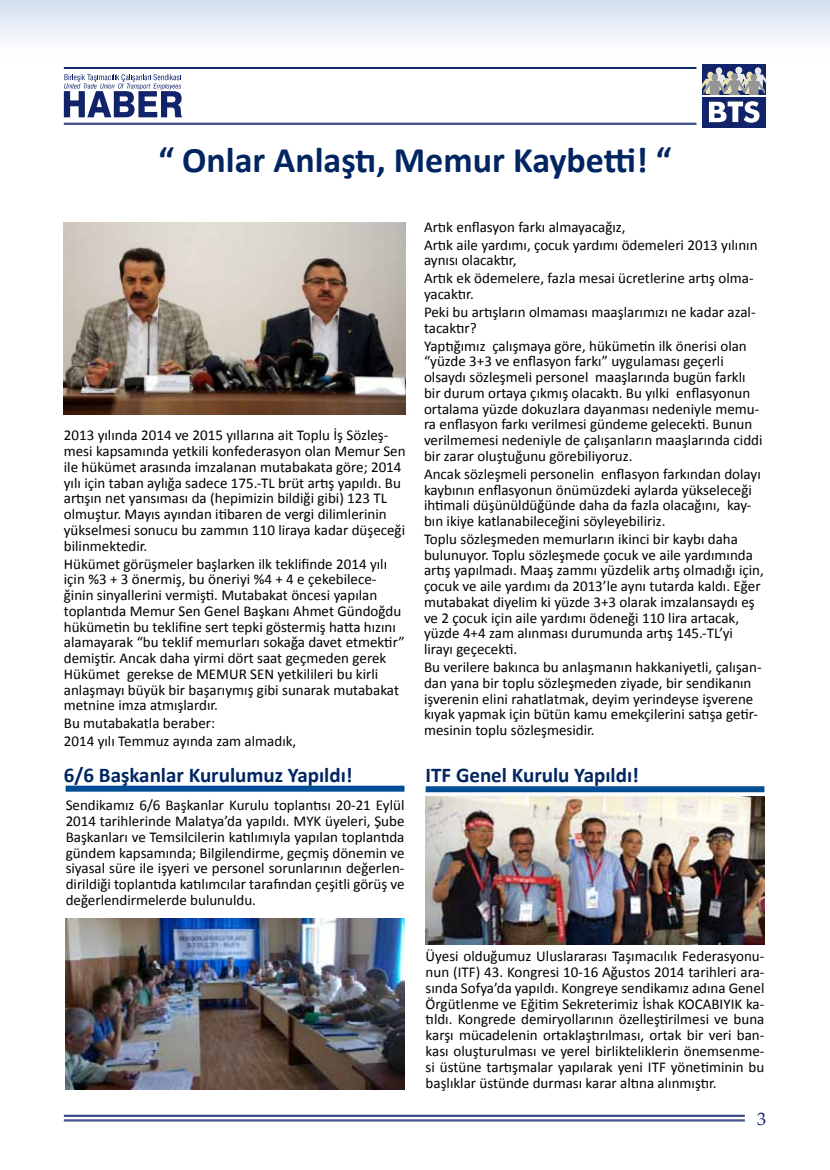
<style>
.page{position:relative;width:830px;height:1170px;background:#fff}
.page>*{position:absolute;margin:0;border:0;box-sizing:border-box;transform-origin:0 0}
.t1{font:700 36px "Calibri";color:#002561}
.t2{font:700 21px "Calibri";color:#002561}
.t3{font:18px "Palatino Linotype";color:#112369}
.t4{font:15px/15.8px "Calibri";color:#000}
</style>
<div class="page">
<hr style="left:64px;top:1119px;width:680px;height:1px;background:#112369">
<hr style="left:64px;top:1120px;width:680px;height:1px;background:#112369">
<hr style="left:64px;top:1114px;width:680px;height:1px;background:#112369">
<hr style="left:64px;top:1115px;width:680px;height:1px;background:#112369">
<hr style="left:64px;top:123px;width:632px;height:1px;background:#112369">
<hr style="left:64px;top:124px;width:632px;height:1px;background:#112369">
<hr style="left:64px;top:67px;width:632px;height:1px;background:#112369">
<hr style="left:64px;top:68px;width:632px;height:1px;background:#112369">
<div style="left:702px;top:97px;width:63px;height:31px;background:#112369"></div>
<div style="left:702px;top:64px;width:63px;height:31px;background:#112369"></div>
<svg style="left:702px;top:67px;width:63px;height:28px"></svg>
<svg style="left:709px;top:101px;width:50px;height:22px"></svg>
<svg style="left:64px;top:74px;width:118px;height:43px"></svg>
<div style="left:0;top:0;width:829px;height:57px;background:linear-gradient(to bottom,#d3dfef,#fff)"></div>
<div style="left:66px;top:785px;width:338px;height:6px;background:#004e96"></div>
<img style="left:65px;top:918px;width:339px;height:171px">
<div style="left:425px;top:786px;width:339px;height:6px;background:#004e96"></div>
<img style="left:425px;top:796px;width:339px;height:148px">
<img style="left:64px;top:223px;width:342px;height:191px">
<h1 class="t1" style="left:158px;top:137px;width:514px">“ Onlar Anlaştı, Memur Kaybetti! “</h1>
<p class="t4" style="left:64px;top:427px;width:343px">2013 yılında 2014 ve 2015 yıllarına ait Toplu İş Sözleş&shy;mesi kapsamında yetkili konfederasyon olan Memur Sen ile hükümet arasında imzalanan mutabakata göre; 2014 yılı için taban aylığa sadece 175.-TL brüt artış yapıldı. Bu artışın net yansıması da (hepimizin bildiği gibi) 123 TL olmuştur. Mayıs ayından itibaren de vergi dilimlerinin yükselmesi sonucu bu zammın 110 liraya kadar düşeceği bilinmektedir.</p>
<p class="t4" style="left:64px;top:555px;width:342px">Hükümet görüşmeler başlarken ilk teklifinde 2014 yılı için %3 + 3 önermiş, bu öneriyi %4 + 4 e çekebilece&shy;ğinin sinyallerini vermişti. Mutabakat öncesi yapılan toplantıda Memur Sen Genel Başkanı Ahmet Gündoğdu hükümetin bu teklifine sert tepki göstermiş hatta hızını alamayarak “bu teklif memurları sokağa davet etmektir” demiştir. Ancak daha yirmi dört saat geçmeden gerek Hükümet gerekse de MEMUR SEN yetkilileri bu kirli anlaşmayı büyük bir başarıymış gibi sunarak mutabakat metnine imza atmışlardır.</p>
<p class="t4" style="left:64px;top:714px;width:234px;line-height:17.9px">Bu mutabakatla beraber:<br>2014 yılı Temmuz ayında zam almadık,</p>
<h2 class="t2" style="left:64px;top:761px;width:290px">6/6 Başkanlar Kurulumuz Yapıldı!</h2>
<p class="t4" style="left:66px;top:797px;width:340px;text-align:justify">Sendikamız 6/6 Başkanlar Kurulu toplantısı 20-21 Eylül 2014 tarihlerinde Malatya’da yapıldı. MYK üyeleri, Şube Başkanları ve Temsilcilerin katılımıyla yapılan toplantıda gündem kapsamında; Bilgilendirme, geçmiş dönemin ve siyasal süre ile işyeri ve personel sorunlarının değerlen&shy;dirildiği toplantıda katılımcılar tarafından çeşitli görüş ve değerlendirmelerde bulunuldu.</p>
<p class="t4" style="left:424px;top:218px;width:335px;line-height:17.9px">Artık enflasyon farkı almayacağız,<br>Artık aile yardımı, çocuk yardımı ödemeleri 2013 yılının</p>
<p class="t4" style="left:424px;top:251px;width:331px;line-height:17.9px">aynısı olacaktır,<br>Artık ek ödemelere, fazla mesai ücretlerine artış olma-</p>
<p class="t4" style="left:424px;top:285px;width:333px;line-height:17.9px">yacaktır.<br>Peki bu artışların olmaması maaşlarımızı ne kadar azal-</p>
<p class="t4" style="left:424px;top:319px;width:324px;line-height:17.9px">tacaktır?<br>Yaptığımız çalışmaya göre, hükümetin ilk önerisi olan</p>
<p class="t4" style="left:424px;top:353px;width:340px">“yüzde 3+3 ve enflasyon farkı” uygulaması geçerli olsaydı sözleşmeli personel maaşlarında bugün farklı bir durum ortaya çıkmış olacaktı. Bu yılki enflasyonun ortalama yüzde dokuzlara dayanması nedeniyle memu&shy;ra enflasyon farkı verilmesi gündeme gelecekti. Bunun verilmemesi nedeniyle de çalışanların maaşlarında ciddi bir zarar oluştuğunu görebiliyoruz.</p>
<p class="t4" style="left:424px;top:466px;width:338px">Ancak sözleşmeli personelin enflasyon farkından dolayı kaybının enflasyonun önümüzdeki aylarda yükseleceği ihtimali düşünüldüğünde daha da fazla olacağını, kay&shy;bın ikiye katlanabileceğini söyleyebiliriz.</p>
<p class="t4" style="left:424px;top:531px;width:341px">Toplu sözleşmeden memurların ikinci bir kaybı daha bulunuyor. Toplu sözleşmede çocuk ve aile yardımında artış yapılmadı. Maaş zammı yüzdelik artış olmadığı için, çocuk ve aile yardımı da 2013’le aynı tutarda kaldı. Eğer mutabakat diyelim ki yüzde 3+3 olarak imzalansaydı eş ve 2 çocuk için aile yardımı ödeneği 110 lira artacak, yüzde 4+4 zam alınması durumunda artış 145.-TL’yi lirayı geçecekti.</p>
<p class="t4" style="left:424px;top:659px;width:339px">Bu verilere bakınca bu anlaşmanın hakkaniyetli, çalışan&shy;dan yana bir toplu sözleşmeden ziyade, bir sendikanın işverenin elini rahatlatmak, deyim yerindeyse işverene kıyak yapmak için bütün kamu emekçilerini satışa getir&shy;mesinin toplu sözleşmesidir.</p>
<h2 class="t2" style="left:425px;top:761px;width:215px">ITF Genel Kurulu Yapıldı!</h2>
<p class="t4" style="left:425px;top:948px;width:340px;text-align:justify">Üyesi olduğumuz Uluslararası Taşımacılık Federasyonu&shy;nun (ITF) 43. Kongresi 10-16 Ağustos 2014 tarihleri ara&shy;sında Sofya’da yapıldı. Kongreye sendikamız adına Genel Örgütlenme ve Eğitim Sekreterimiz İshak KOCABIYIK ka&shy;tıldı. Kongrede demiryollarının özelleştirilmesi ve buna karşı mücadelenin ortaklaştırılması, ortak bir veri ban&shy;kası oluşturulması ve yerel birlikteliklerin önemsenme&shy;si üstüne tartışmalar yapılarak yeni ITF yönetiminin bu başlıklar üstünde durması karar altına alınmıştır.</p>
<p class="t3" style="left:756px;top:1105px;width:10px">3</p>
</div>
